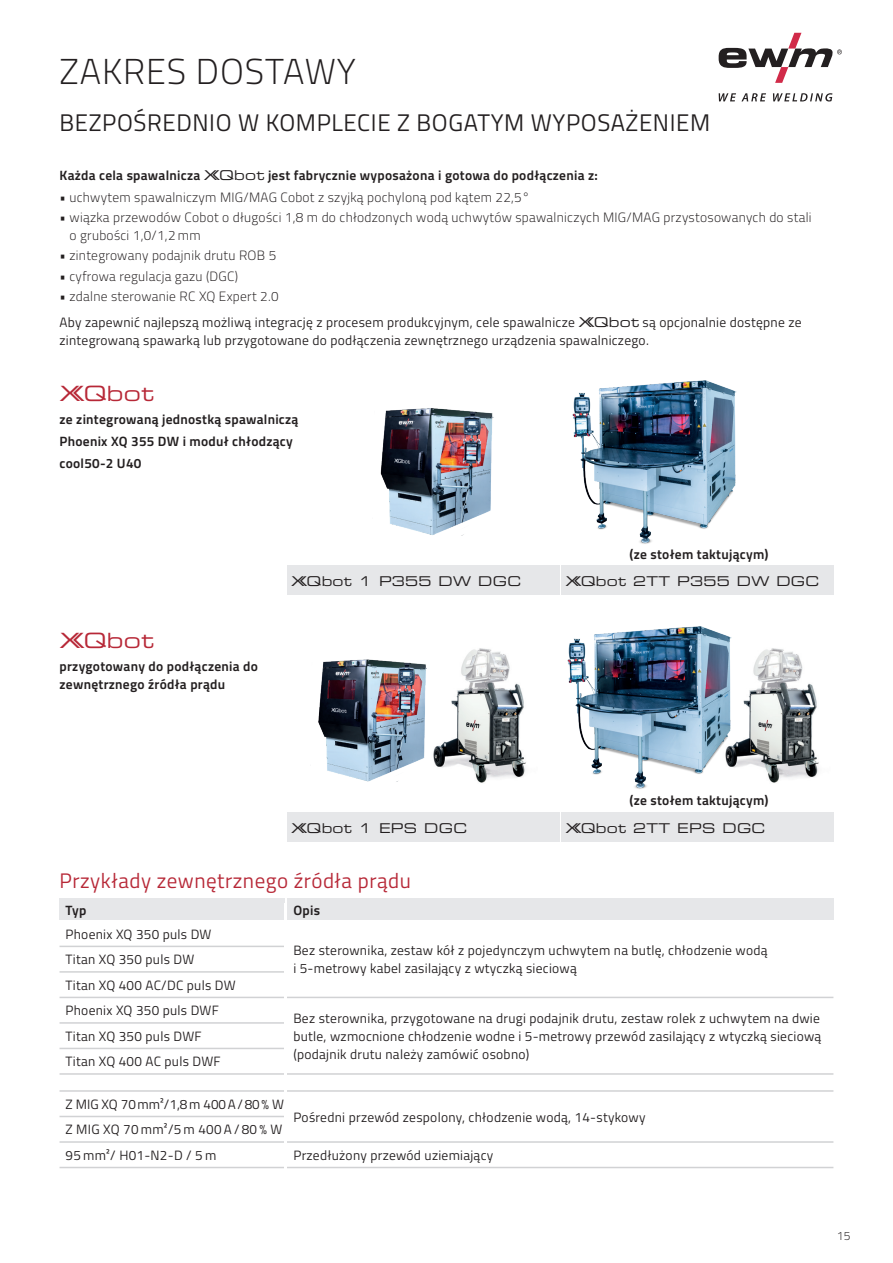
<style>
.page{position:relative;width:893px;height:1263px;background:#fff}
.page>*{position:absolute;margin:0;border:0;box-sizing:border-box;transform-origin:0 0}
.t1{font:300 36px "Titillium Text";letter-spacing:.025em;color:#231f20}
.t2{font:24px "Titillium Text";letter-spacing:.025em;color:#231f20}
.t3{font:21px "Titillium Text";letter-spacing:.025em;color:#b72837}
.t4{font:21px "XQEWMJR";letter-spacing:.02em;color:#b72837}
.t5{font:13.5px/25.5px "Titillium Text";letter-spacing:.02em;color:#231f20}
.t6{font:700 13.5px/22.2px "Titillium Text";letter-spacing:.02em;color:#231f20}
.t7{font:300 13.5px/18px "Titillium Text";letter-spacing:.02em;color:#231f20}
.t8{font:13.5px "XQEWMJR";letter-spacing:.02em;color:#231f20}
.t9{font:13.5px "Titillium Text";color:#231f20}
.t10{font:300 12px "Titillium Text";color:#231f20}
.s1{font-family:"XQEWMJR";font-weight:400}
.s2{font-weight:300}
.s3{font-family:"XQEWMJR"}
</style>
<div class="page">
<img style="left:380px;top:408px;width:114px;height:128px">
<img style="left:572px;top:380px;width:165px;height:164px">
<img style="left:744px;top:648px;width:75px;height:135px">
<img style="left:442px;top:648px;width:84px;height:135px">
<img style="left:318px;top:659px;width:124px;height:123px">
<img style="left:567px;top:626px;width:177px;height:163px">
<svg style="left:719px;top:93px;width:113px;height:9px"></svg>
<svg style="left:719px;top:33px;width:123px;height:50px"></svg>
<div style="left:60px;top:899px;width:225px;height:21px;background:#e6e7e9"></div>
<div style="left:287px;top:566px;width:272px;height:29px;background:#e6e7e9"></div>
<div style="left:287px;top:812px;width:272px;height:30px;background:#e6e7e9"></div>
<div style="left:287px;top:899px;width:546px;height:21px;background:#e6e7e9"></div>
<div style="left:561px;top:566px;width:272px;height:29px;background:#e6e7e9"></div>
<div style="left:561px;top:812px;width:272px;height:30px;background:#e6e7e9"></div>
<hr style="left:60px;top:946px;width:225px;height:1px;background:#d1d2d4">
<hr style="left:60px;top:971px;width:225px;height:2px;background:#d1d2d4">
<hr style="left:60px;top:997px;width:225px;height:1px;background:#d1d2d4">
<hr style="left:60px;top:1022px;width:225px;height:2px;background:#d1d2d4">
<hr style="left:60px;top:1048px;width:225px;height:1px;background:#d1d2d4">
<hr style="left:285px;top:997px;width:548px;height:1px;background:#d1d2d4">
<hr style="left:60px;top:1073px;width:225px;height:2px;background:#d1d2d4">
<hr style="left:285px;top:1073px;width:548px;height:2px;background:#d1d2d4">
<hr style="left:60px;top:1090px;width:225px;height:2px;background:#d1d2d4">
<hr style="left:285px;top:1090px;width:548px;height:2px;background:#d1d2d4">
<hr style="left:60px;top:1116px;width:225px;height:1px;background:#d1d2d4">
<hr style="left:60px;top:1141px;width:225px;height:2px;background:#d1d2d4">
<hr style="left:60px;top:1167px;width:225px;height:1px;background:#d1d2d4">
<hr style="left:285px;top:1141px;width:548px;height:2px;background:#d1d2d4">
<hr style="left:285px;top:1167px;width:548px;height:1px;background:#d1d2d4">
<hr style="left:285px;top:904px;width:2px;height:270px;background:#fff">
<h1 class="t1" style="left:60px;top:46px;width:298px">ZAKRES DOSTAWY</h1>
<h2 class="t2" style="left:60px;top:105px;width:652px">BEZPOŚREDNIO W KOMPLECIE Z BOGATYM WYPOSAŻENIEM</h2>
<p class="t6" style="left:60px;top:163px;width:540px">Każda cela spawalnicza <span class="s1">XQbot</span> jest fabrycznie wyposażona i gotowa do podłączenia z:</p>
<p class="t7" style="left:60px;top:188px;width:472px">• uchwytem spawalniczym MIG/MAG Cobot z szyjką pochyloną pod kątem 22,5°</p>
<p class="t7" style="left:70px;top:208px;width:743px;text-indent:-10px">• wiązka przewodów Cobot o długości 1,8 m do chłodzonych wodą uchwytów spawalniczych MIG/MAG przystosowanych do stali o grubości 1,0/1,2 mm</p>
<p class="t7" style="left:60px;top:246px;width:218px">• zintegrowany podajnik drutu ROB 5</p>
<p class="t7" style="left:60px;top:266px;width:180px">• cyfrowa regulacja gazu (DGC)</p>
<p class="t5" style="left:60px;top:282px;width:744px;line-height:26.5px"><span class="s2">• zdalne sterowanie RC XQ Expert 2.0<br></span>Aby zapewnić najlepszą możliwą integrację z procesem produkcyjnym, cele spawalnicze <span class="s3">XQbot</span> są opcjonalnie dostępne ze</p>
<p class="t5" style="left:60px;top:327px;width:591px">zintegrowaną spawarką lub przygotowane do podłączenia zewnętrznego urządzenia spawalniczego.</p>
<h3 class="t4" style="left:60px;top:379px;width:96px">XQbot</h3>
<p class="t6" style="left:60px;top:407px;width:240px">ze zintegrowaną jednostką spawalniczą<br>Phoenix XQ 355 DW i moduł chłodzący cool50-2 U40</p>
<h3 class="t4" style="left:60px;top:626px;width:96px">XQbot</h3>
<p class="t6" style="left:60px;top:656px;width:200px;line-height:18px">przygotowany do podłączenia do zewnętrznego źródła prądu</p>
<p class="t8" style="left:291px;top:572px;width:231px">XQbot 1 P355 DW DGC</p>
<p class="t6" style="left:629px;top:542px;width:141px">(ze stołem taktującym)</p>
<p class="t8" style="left:566px;top:572px;width:255px">XQbot 2TT P355 DW DGC</p>
<p class="t8" style="left:291px;top:818px;width:177px">XQbot 1 EPS DGC</p>
<h3 class="t3" style="left:60px;top:865px;width:353px">Przykłady zewnętrznego źródła prądu</h3>
<p class="t6" style="left:629px;top:789px;width:141px">(ze stołem taktującym)</p>
<p class="t8" style="left:566px;top:818px;width:201px">XQbot 2TT EPS DGC</p>
<p class="t6" style="left:66px;top:899px;width:22px">Typ</p>
<p class="t6" style="left:293px;top:899px;width:28px">Opis</p>
<p class="t5" style="left:66px;top:920px;width:147px">Phoenix XQ 350 puls DW</p>
<p class="t5" style="left:293px;top:941px;width:476px;line-height:18px">Bez sterownika, zestaw kół z pojedynczym uchwytem na butlę, chłodzenie wodą i 5-metrowy kabel zasilający z wtyczką sieciową</p>
<p class="t5" style="left:66px;top:946px;width:172px">Titan XQ 350 puls DW<br>Titan XQ 400 AC/DC puls DW<br>Phoenix XQ 350 puls DWF</p>
<p class="t5" style="left:293px;top:1008px;width:529px;line-height:18px;text-align:justify">Bez sterownika, przygotowane na drugi podajnik drutu, zestaw rolek z uchwytem na dwie butle, wzmocnione chłodzenie wodne i 5-metrowy przewód zasilający z wtyczką sieciową (podajnik drutu należy zamówić osobno)</p>
<p class="t5" style="left:66px;top:1022px;width:157px">Titan XQ 350 puls DWF<br>Titan XQ 400 AC puls DWF</p>
<p class="t9" style="left:66px;top:1094px;width:220px">Z MIG XQ 70mm²/1,8m 400A/80% W</p>
<p class="t5" style="left:293px;top:1103px;width:354px">Pośredni przewód zespolony, chłodzenie wodą, 14-stykowy</p>
<p class="t5" style="left:66px;top:1116px;width:218px">Z MIG XQ 70 mm²/5 m 400 A / 80 % W<br>95 mm²/ H01-N2-D / 5 m</p>
<p class="t5" style="left:293px;top:1142px;width:201px">Przedłużony przewód uziemiający</p>
<p class="t10" style="left:837px;top:1227px;width:15px">15</p>
</div>
